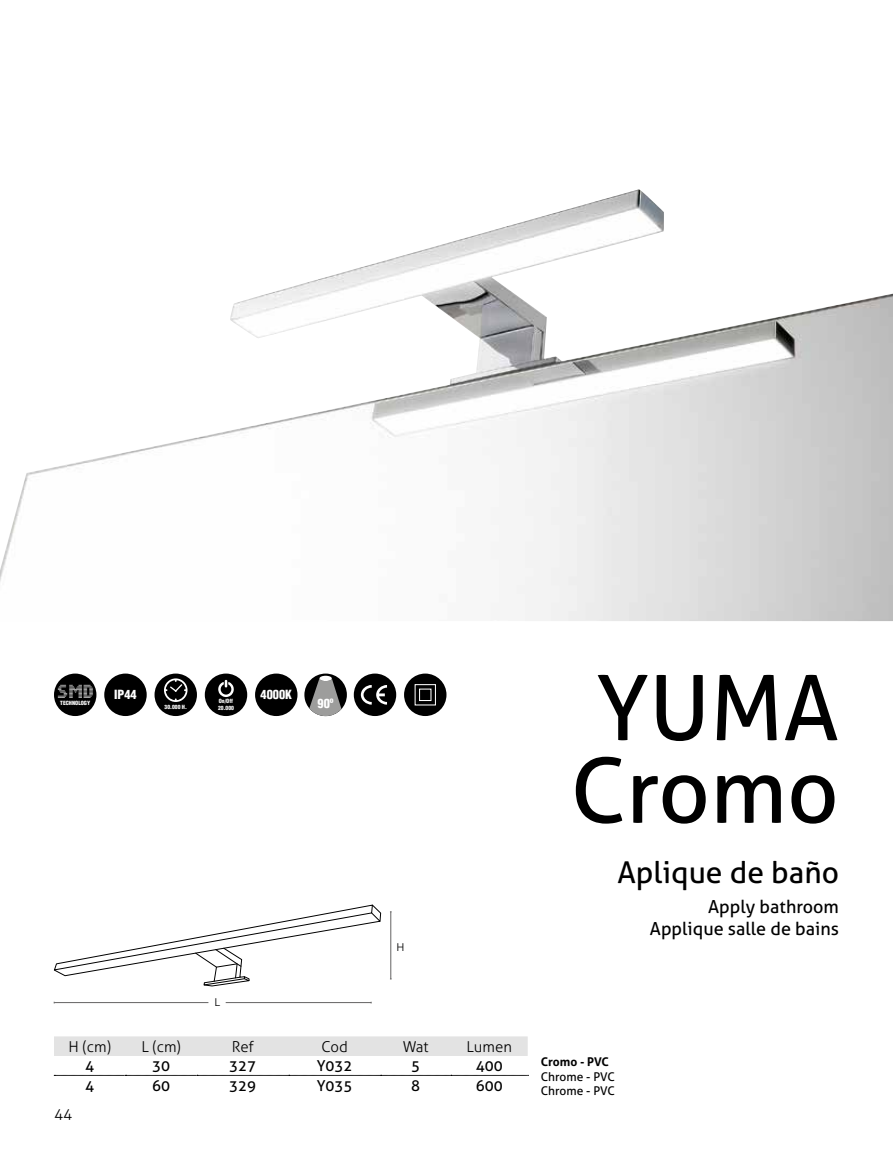
<style>
.page{position:relative;width:893px;height:1149px;background:#fff}
.page>*{position:absolute;margin:0;border:0;box-sizing:border-box;transform-origin:0 0}
.t1{font:90px/82.5px "Aller";color:#000}
.t2{font:30px "Aller";color:#000}
.t3{font:18px/21.6px "Aller";color:#000;text-align:right}
.t4{font:15px "Aller";color:#000}
.t5{font:300 15px "Aller";color:#000}
.t6{font:900 condensed 12.3px "Helvetica LT Std";color:#fff}
.t7{font:12px/14.4px "Aller";color:#000}
.t8{font:700 12px "Aller";color:#000}
.t9{font:11.1px "Avenir";color:#000}
.t10{font:900 condensed 5.55px/6.8px "Helvetica LT Std";color:#fff}
.s1{font-family:"DS Dots";font-weight:500;font-stretch:normal;font-size:16.95px}
</style>
<div class="page">
<svg style="left:54px;top:904px;width:327px;height:82px"></svg>
<hr style="left:226px;top:1001px;width:145px;height:1px;background:#646363">
<hr style="left:54px;top:1001px;width:154px;height:1px;background:#646363">
<hr style="left:391px;top:911px;width:1px;height:67px;background:#646363">
<img style="left:0;top:189px;width:893px;height:432px">
<div style="left:54px;top:1036px;width:474px;height:19px;background:#e3e3e3"></div>
<svg style="left:54px;top:1074px;width:474px;height:1px"></svg>
<svg style="left:304px;top:673px;width:43px;height:42px"></svg>
<svg style="left:319px;top:675px;width:13px;height:5px"></svg>
<div style="left:54px;top:673px;width:42px;height:42px;background:#000;border-radius:50%"></div>
<div style="left:104px;top:673px;width:43px;height:42px;background:#000;border-radius:50%"></div>
<div style="left:155px;top:673px;width:42px;height:42px;background:#000;border-radius:50%"></div>
<svg style="left:164px;top:678px;width:23px;height:23px"></svg>
<div style="left:255px;top:673px;width:42px;height:42px;background:#000;border-radius:50%"></div>
<div style="left:404px;top:673px;width:42px;height:42px;background:#000;border-radius:50%"></div>
<svg style="left:414px;top:684px;width:22px;height:21px"></svg>
<div style="left:354px;top:673px;width:42px;height:42px;background:#000;border-radius:50%"></div>
<svg style="left:361px;top:685px;width:26px;height:19px"></svg>
<div style="left:205px;top:673px;width:42px;height:42px;background:#000;border-radius:50%"></div>
<svg style="left:218px;top:679px;width:16px;height:17px"></svg>
<p class="t6" style="left:58px;top:686px;width:81px"><span class="s1">SMD</span> IP44</p>
<p class="t10" style="left:60px;top:699px;width:31px">TECHNOLOGY</p>
<p class="t10" style="left:165px;top:703px;width:24px">30.000 H.</p>
<p class="t10" style="left:218px;top:697px;width:17px">On/Off<br>20.000</p>
<p class="t6" style="left:260px;top:686px;width:33px">4000K</p>
<p class="t6" style="left:318px;top:695px;width:18px">90º</p>
<p class="t9" style="left:214px;top:995px;width:7px">L</p>
<p class="t9" style="left:396px;top:940px;width:9px">H</p>
<p class="t5" style="left:68px;top:1037px;width:44px">H (cm)</p>
<p class="t5" style="left:141px;top:1037px;width:41px">L (cm)</p>
<p class="t5" style="left:232px;top:1037px;width:23px">Ref</p>
<p class="t5" style="left:321px;top:1037px;width:28px">Cod</p>
<p class="t5" style="left:403px;top:1037px;width:27px">Wat</p>
<p class="t5" style="left:466px;top:1037px;width:47px">Lumen</p>
<p class="t4" style="left:85px;top:1056px;width:10px">4</p>
<p class="t4" style="left:152px;top:1056px;width:19px">30</p>
<p class="t4" style="left:229px;top:1056px;width:28px">327</p>
<p class="t4" style="left:317px;top:1056px;width:37px">Y032</p>
<p class="t4" style="left:411px;top:1056px;width:10px">5</p>
<p class="t4" style="left:476px;top:1056px;width:28px">400</p>
<p class="t4" style="left:85px;top:1075px;width:10px">4</p>
<p class="t4" style="left:152px;top:1075px;width:19px">60</p>
<p class="t4" style="left:229px;top:1075px;width:28px">329</p>
<p class="t4" style="left:317px;top:1075px;width:37px">Y035</p>
<p class="t4" style="left:411px;top:1075px;width:10px">8</p>
<p class="t4" style="left:476px;top:1075px;width:28px">600</p>
<p class="t5" style="left:54px;top:1104px;width:19px">44</p>
<h1 class="t1" style="left:570px;top:666px;width:270px">YUMA<br>Cromo</h1>
<h2 class="t2" style="left:617px;top:853px;width:223px">Aplique de baño</h2>
<p class="t3" style="left:650px;top:895px;width:191px">Apply bathroom<br>Applique salle de bains</p>
<p class="t8" style="left:541px;top:1054px;width:70px">Cromo - PVC</p>
<p class="t7" style="left:541px;top:1068px;width:75px">Chrome - PVC<br>Chrome - PVC</p>
</div>
